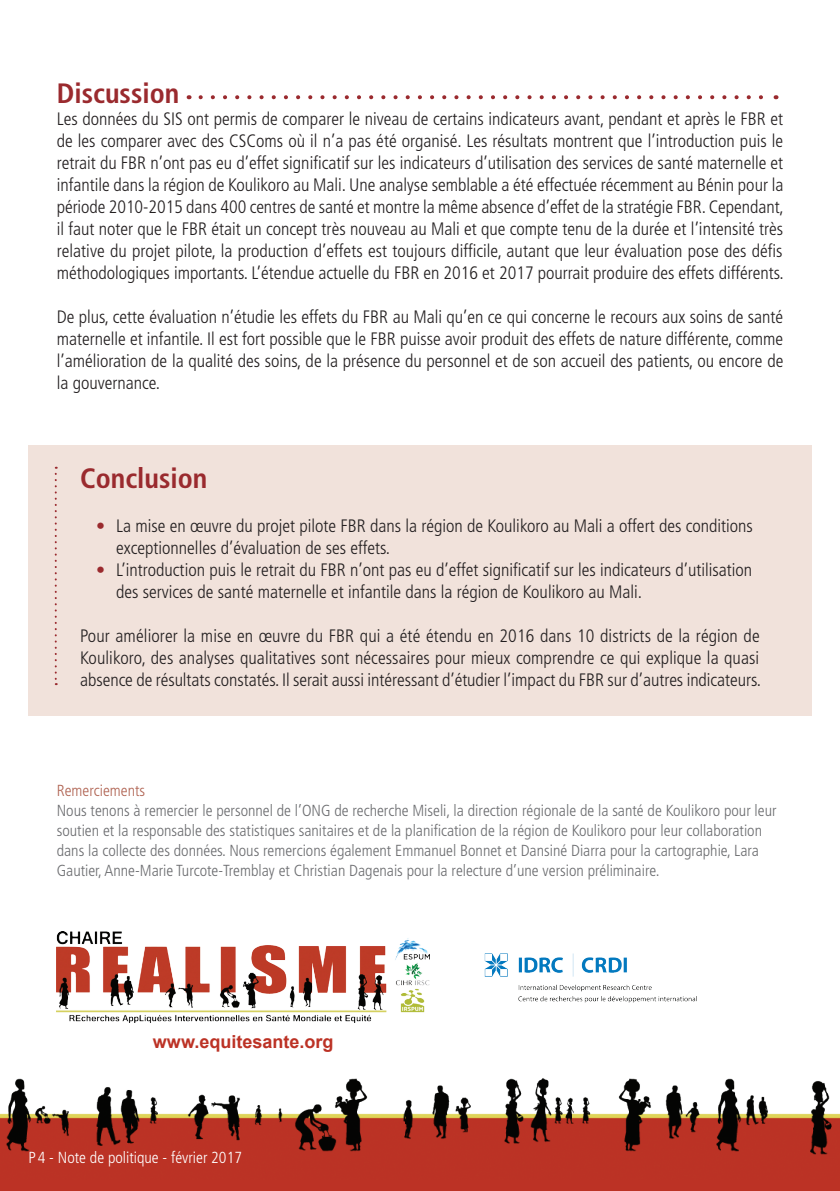
<style>
.page{position:relative;width:840px;height:1191px;background:#fff}
.page>*{position:absolute;margin:0;border:0;box-sizing:border-box;transform-origin:0 0}
.t1{font:700 condensed 28px "Frutiger";color:#9a2a2e}
.t2{font:300 condensed 18px/22px "Frutiger";color:#231f20;text-align:justify}
.t3{font:700 18px "Arial";color:#bc3225}
.t4{font:300 condensed 16px/20px "Frutiger";color:#6c6d70}
.t5{font:300 condensed 16px "Frutiger";color:#fff}
.t6{font:300 condensed 16px "Frutiger";color:#b06453}
.s1{color:#9a2a2e}
</style>
<div class="page">
<div style="left:0;top:1168px;width:839px;height:23px;background:#bc3225"></div>
<img style="left:0;top:1078px;width:839px;height:90px">
<div style="left:28px;top:445px;width:783px;height:271px;background:#f1e2db"></div>
<svg style="left:200px;top:95px;width:563px;height:4px"></svg>
<svg style="left:55px;top:467px;width:2px;height:218px"></svg>
<img style="left:57px;top:931px;width:372px;height:91px">
<img style="left:484px;top:953px;width:213px;height:50px">
<h1 class="t1" style="left:57px;top:77px;width:124px">Discussion</h1>
<p class="t2" style="left:57px;top:108px;width:728px">Les données du SIS ont permis de comparer le niveau de certains indicateurs avant, pendant et après le FBR et de les comparer avec des CSComs où il n’a pas été organisé. Les résultats montrent que l’introduction puis le retrait du FBR n’ont pas eu d’effet significatif sur les indicateurs d’utilisation des services de santé maternelle et infantile dans la région de Koulikoro au Mali. Une analyse semblable a été effectuée récemment au Bénin pour la période 2010-2015 dans 400 centres de santé et montre la même absence d’effet de la stratégie FBR. Cependant, il faut noter que le FBR était un concept très nouveau au Mali et que compte tenu de la durée et l’intensité très relative du projet pilote, la production d’effets est toujours difficile, autant que leur évaluation pose des défis méthodologiques importants. L’étendue actuelle du FBR en 2016 et 2017 pourrait produire des effets différents.</p>
<p class="t2" style="left:57px;top:306px;width:727px">De plus, cette évaluation n’étudie les effets du FBR au Mali qu’en ce qui concerne le recours aux soins de santé maternelle et infantile. Il est fort possible que le FBR puisse avoir produit des effets de nature différente, comme l’amélioration de la qualité des soins, de la présence du personnel et de son accueil des patients, ou encore de la gouvernance.</p>
<h1 class="t1" style="left:80px;top:461px;width:129px">Conclusion</h1>
<p class="t2" style="left:116px;top:515px;width:637px;text-indent:-20px"><span class="s1">•</span> La mise en œuvre du projet pilote FBR dans la région de Koulikoro au Mali a offert des conditions exceptionnelles d’évaluation de ses effets.</p>
<p class="t2" style="left:116px;top:559px;width:637px;text-indent:-20px"><span class="s1">•</span> L’introduction puis le retrait du FBR n’ont pas eu d’effet significatif sur les indicateurs d’utilisation des services de santé maternelle et infantile dans la région de Koulikoro au Mali.</p>
<p class="t2" style="left:80px;top:625px;width:682px">Pour améliorer la mise en œuvre du FBR qui a été étendu en 2016 dans 10 districts de la région de Koulikoro, des analyses qualitatives sont nécessaires pour mieux comprendre ce qui explique la quasi absence de résultats constatés. Il serait aussi intéressant d’étudier l’impact du FBR sur d’autres indicateurs.</p>
<p class="t6" style="left:57px;top:782px;width:90px">Remerciements</p>
<p class="t4" style="left:57px;top:801px;width:721px">Nous tenons à remercier le personnel de l’ONG de recherche Miseli, la direction régionale de la santé de Koulikoro pour leur soutien et la responsable des statistiques sanitaires et de la planification de la région de Koulikoro pour leur collaboration dans la collecte des données. Nous remercions également Emmanuel Bonnet et Dansiné Diarra pour la cartographie, Lara Gautier, Anne-Marie Turcote-Tremblay et Christian Dagenais pour la relecture d’une version préliminaire.</p>
<p class="t3" style="left:153px;top:1029px;width:182px">www.equitesante.org</p>
<p class="t5" style="left:28px;top:1148px;width:215px">P 4 - Note de politique - février 2017</p>
</div>
